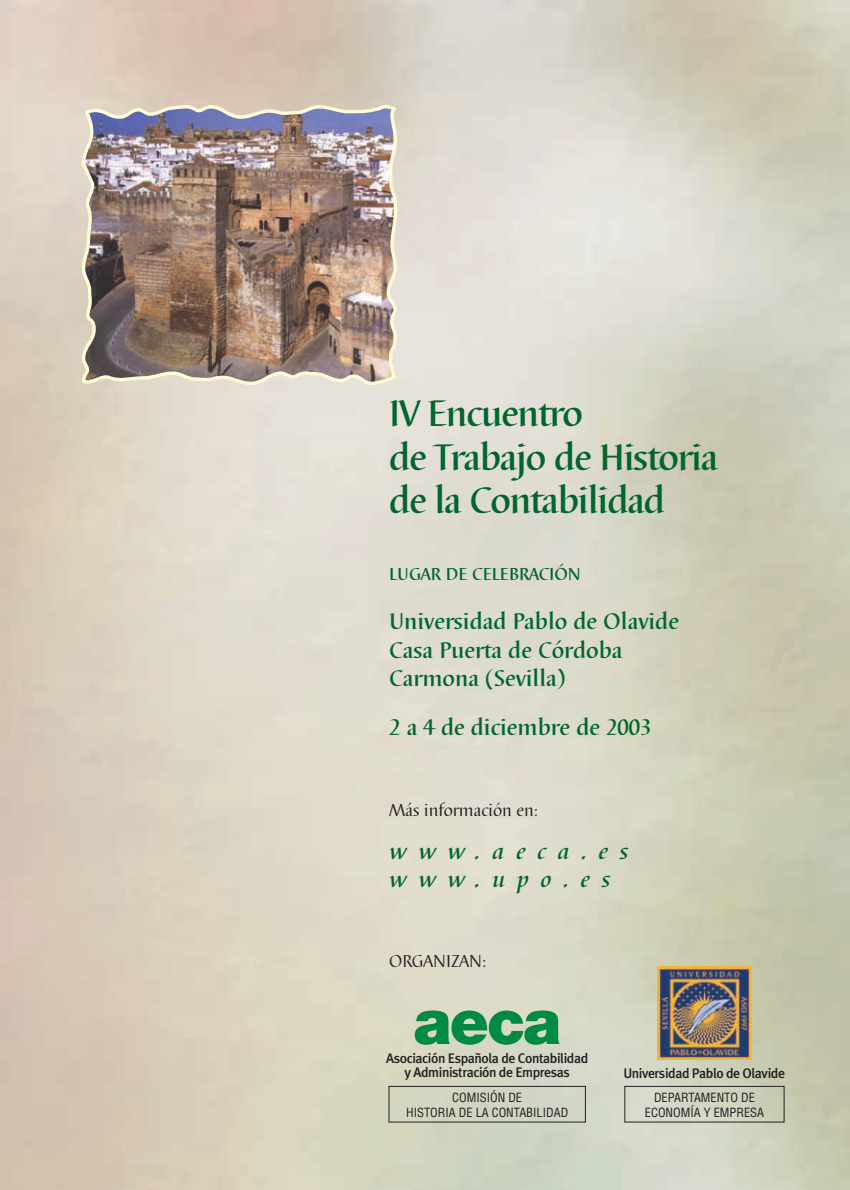
<style>
.page{position:relative;width:850px;height:1190px;background:#fff}
.page>*{position:absolute;margin:0;border:0;box-sizing:border-box;transform-origin:0 0}
.t1{font:700 38.4px/43.2px "Barbedor";letter-spacing:-.03em;color:#00652e}
.t2{font:700 23.6px/28.2px "Barbedor";color:#00652e}
.t3{font:italic 700 23.6px/27.2px "Barbedor";letter-spacing:.5em;color:#00652e}
.t4{font:18px "Barbedor";color:#231f20}
.t5{font:700 18px "Barbedor";color:#00652e}
.t6{font:500 13.8px/14.4px "Meta Plus";letter-spacing:-.03em;color:#231f20;text-align:center}
.t7{font:condensed 12.4px/14.8px "Helvetica";color:#231f20;text-align:center}
</style>
<div class="page">
<img style="left:0;top:0;width:850px;height:1190px">
<img style="left:80px;top:100px;width:319px;height:287px">
<img style="left:658px;top:966px;width:93px;height:93px">
<svg style="left:388px;top:1086px;width:397px;height:37px"></svg>
<svg style="left:415px;top:1011px;width:145px;height:34px"></svg>
<h1 class="t1" style="left:389px;top:396px;width:331px">IV Encuentro<br>de Trabajo de Historia de la Contabilidad</h1>
<h3 class="t5" style="left:389px;top:567px;width:193px">LUGAR DE CELEBRACIÓN</h3>
<h2 class="t2" style="left:389px;top:610px;width:291px">Universidad Pablo de Olavide<br>Casa Puerta de Córdoba<br>Carmona (Sevilla)</h2>
<h2 class="t2" style="left:389px;top:715px;width:264px">2 a 4 de diciembre de 2003</h2>
<h3 class="t4" style="left:389px;top:803px;width:150px">Más información en:</h3>
<h2 class="t3" style="left:389px;top:840px;width:240px">www.aeca.es www.upo.es</h2>
<h3 class="t4" style="left:389px;top:954px;width:99px">ORGANIZAN:</h3>
<p class="t6" style="left:386px;top:1052px;width:204px">Asociación Española de Contabilidad y Administración de Empresas</p>
<p class="t7" style="left:406px;top:1091px;width:164px">COMISIÓN DE<br>HISTORIA DE LA CONTABILIDAD</p>
<p class="t6" style="left:623px;top:1067px;width:163px">Universidad Pablo de Olavide</p>
<p class="t7" style="left:645px;top:1091px;width:121px">DEPARTAMENTO DE<br>ECONOMÍA Y EMPRESA</p>
</div>
